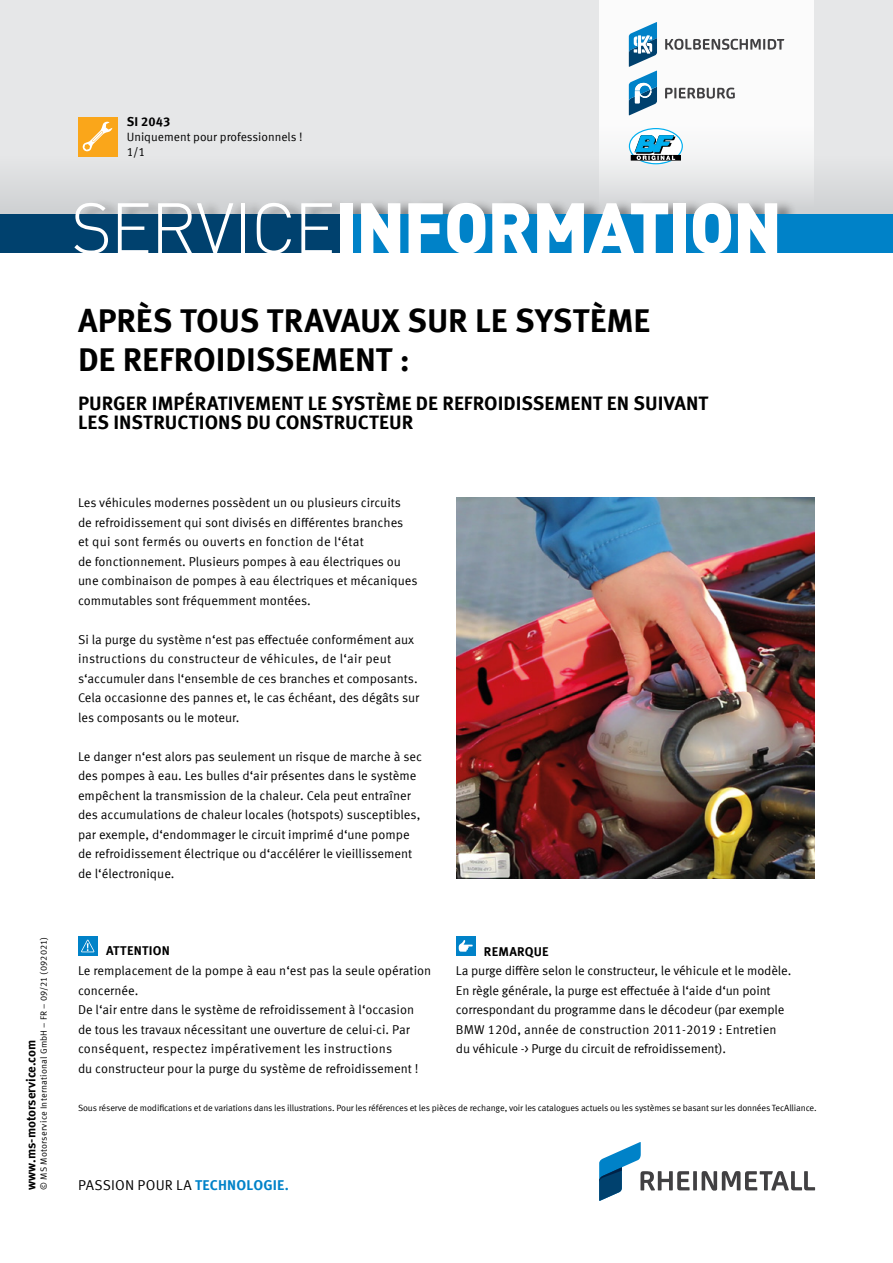
<style>
.page{position:relative;width:893px;height:1263px;background:#fff}
.page>*{position:absolute;margin:0;border:0;box-sizing:border-box;transform-origin:0 0}
.t1{font:900 70.5px "DIN Offc";letter-spacing:-.025em;color:#fff}
.t2{font:700 33px/39px "Meta Offc Pro";color:#000}
.t3{font:700 19.5px/19.5px "Meta Offc Pro";color:#000}
.t4{font:14.25px "Meta Offc Pro Norm";letter-spacing:.015em;color:#000}
.t5{font:12.75px/19.5px "Meta Offc Pro Norm";color:#000}
.t6{font:700 12.75px "Meta Offc Pro";color:#000}
.t7{font:700 12.75px "Meta Offc Pro";letter-spacing:.02em;color:#000}
.t8{font:12px "Meta Offc Pro Norm";color:#000}
.t9{font:9px "Meta Offc Pro Norm";letter-spacing:-.015em;color:#000}
.t10{font:9px "Meta Offc Pro Norm";letter-spacing:.02em;color:#000}
.s1{font-weight:300}
.s2{font-family:"Meta Offc Pro";font-weight:700;color:#0082c8}
</style>
<div class="page">
<div style="left:0;top:0;width:893px;height:224px;background:#e6e7e8"></div>
<div style="left:0;top:156px;width:893px;height:58px;background:#dcdddf"></div>
<div style="left:77px;top:198px;width:720px;height:16px;background:#000;opacity:.4"></div>
<div style="left:0;top:214px;width:893px;height:39px;background:#00416e"></div>
<div style="left:347px;top:214px;width:546px;height:39px;background:#0082c8"></div>
<div style="left:78px;top:117px;width:39px;height:39px;background:#faa61a"></div>
<svg style="left:82px;top:121px;width:30px;height:31px"></svg>
<svg style="left:600px;top:0;width:214px;height:208px;fill:#fbfbfb"></svg>
<svg style="left:665px;top:88px;width:70px;height:11px"></svg>
<svg style="left:629px;top:128px;width:54px;height:36px;background:#88bbce"></svg>
<svg style="left:629px;top:22px;width:28px;height:93px;background:#70a6c6"></svg>
<svg style="left:665px;top:39px;width:119px;height:11px"></svg>
<img style="left:456px;top:498px;width:359px;height:380px">
<svg style="left:599px;top:1142px;width:216px;height:59px"></svg>
<div style="left:456px;top:936px;width:19px;height:20px;background:#0082c8"></div>
<svg style="left:459px;top:940px;width:14px;height:12px"></svg>
<div style="left:78px;top:936px;width:19px;height:19px;background:#0082c8"></div>
<svg style="left:81px;top:939px;width:14px;height:13px"></svg>
<p class="t6" style="left:127px;top:111px;width:45px">SI 2043</p>
<p class="t8" style="left:127px;top:128px;width:177px">Uniquement pour professionnels !</p>
<p class="t8" style="left:127px;top:143px;width:20px">1/1</p>
<h1 class="t1" style="left:71px;top:181px;width:713px"><span class="s1">SERVICE</span>INFORMATION</h1>
<h2 class="t2" style="left:78px;top:298px;width:574px">APRÈS TOUS TRAVAUX SUR LE SYSTÈME<br>DE REFROIDISSEMENT :</h2>
<h3 class="t3" style="left:78px;top:392px;width:632px">PURGER IMPÉRATIVEMENT LE SYSTÈME DE REFROIDISSEMENT EN SUIVANT<br>LES INSTRUCTIONS DU CONSTRUCTEUR</h3>
<p class="t10" style="left:37px;top:1189px;width:254px;rotate:-90deg">© MS Motorservice International GmbH – FR – 09/21 (092021)</p>
<p class="t6" style="left:21px;top:1189px;width:151px;rotate:-90deg">www.ms-motorservice.com</p>
<p class="t5" style="left:78px;top:492px;width:341px">Les véhicules modernes possèdent un ou plusieurs circuits de refroidissement qui sont divisés en différentes branches et qui sont fermés ou ouverts en fonction de l‘état<br>de fonctionnement. Plusieurs pompes à eau électriques ou une combinaison de pompes à eau électriques et mécaniques commutables sont fréquemment montées.</p>
<p class="t5" style="left:78px;top:628px;width:343px">Si la purge du système n‘est pas effectuée conformément aux instructions du constructeur de véhicules, de l‘air peut s‘accumuler dans l‘ensemble de ces branches et composants.<br>Cela occasionne des pannes et, le cas échéant, des dégâts sur les composants ou le moteur.</p>
<p class="t5" style="left:78px;top:745px;width:346px">Le danger n‘est alors pas seulement un risque de marche à sec des pompes à eau. Les bulles d‘air présentes dans le système empêchent la transmission de la chaleur. Cela peut entraîner des accumulations de chaleur locales (hotspots) susceptibles, par exemple, d‘endommager le circuit imprimé d‘une pompe de refroidissement électrique ou d‘accélérer le vieillissement de l‘électronique.</p>
<p class="t7" style="left:106px;top:940px;width:65px">ATTENTION</p>
<p class="t5" style="left:78px;top:960px;width:355px">Le remplacement de la pompe à eau n‘est pas la seule opération concernée.<br>De l‘air entre dans le système de refroidissement à l‘occasion de tous les travaux nécessitant une ouverture de celui-ci. Par conséquent, respectez impérativement les instructions<br>du constructeur pour la purge du système de refroidissement !</p>
<p class="t6" style="left:484px;top:941px;width:66px">REMARQUE</p>
<p class="t5" style="left:456px;top:960px;width:337px">La purge diffère selon le constructeur, le véhicule et le modèle.<br>En règle générale, la purge est effectuée à l‘aide d‘un point correspondant du programme dans le décodeur (par exemple BMW 120d, année de construction 2011-2019 : Entretien du véhicule -&gt; Purge du circuit de refroidissement).</p>
<p class="t9" style="left:78px;top:1101px;width:740px">Sous réserve de modifications et de variations dans les illustrations. Pour les références et les pièces de rechange, voir les catalogues actuels ou les systèmes se basant sur les données TecAlliance.</p>
<p class="t4" style="left:78px;top:1174px;width:213px">PASSION POUR LA <span class="s2">TECHNOLOGIE.</span></p>
</div>
